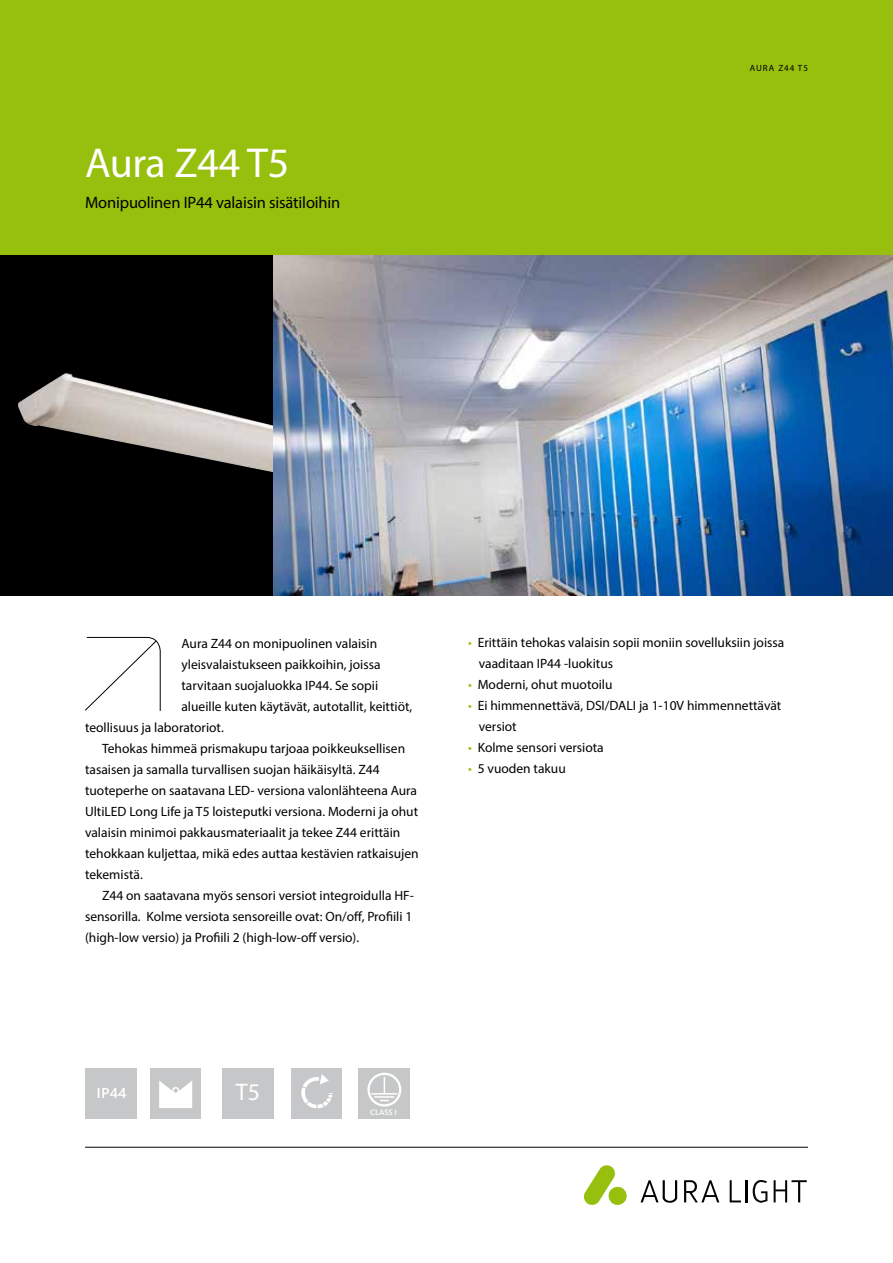
<style>
.page{position:relative;width:893px;height:1263px;background:#fff}
.page>*{position:absolute;margin:0;border:0;box-sizing:border-box;transform-origin:0 0}
.t1{font:42px "Myriad Pro";letter-spacing:-.01em;color:#fff}
.t2{font:500 24px "Kievit OT";color:#fff}
.t3{font:16.5px "Myriad Pro";letter-spacing:-.01em;color:#000}
.t4{font:500 15px "Kievit Pro";color:#fff}
.t5{font:13.5px/21px "Myriad Pro";color:#000}
.t6{font:9px "Myriad Pro";letter-spacing:.11em;color:#000}
.t7{font:500 8.25px "Kievit Pro";color:#fff}
.s1{color:#97bf0d}
</style>
<div class="page">
<hr style="left:85px;top:1147px;width:723px;height:1px;background:#000">
<div style="left:0;top:0;width:893px;height:255px;background:#97bf0d"></div>
<div style="left:0;top:255px;width:276px;height:340px;background:#000"></div>
<svg style="left:85px;top:637px;width:76px;height:74px"></svg>
<div style="left:85px;top:1068px;width:51px;height:50px;background:#c6c7c8"></div>
<div style="left:223px;top:1068px;width:51px;height:50px;background:#c6c7c8"></div>
<div style="left:151px;top:1068px;width:50px;height:50px;background:#c6c7c8"></div>
<svg style="left:159px;top:1081px;width:33px;height:27px"></svg>
<div style="left:172px;top:1087px;width:7px;height:7px;border:1px solid #fff;border-radius:50%"></div>
<div style="left:291px;top:1068px;width:50px;height:50px;background:#c6c7c8"></div>
<svg style="left:301px;top:1074px;width:32px;height:35px"></svg>
<div style="left:359px;top:1068px;width:51px;height:51px;background:#c6c7c8"></div>
<div style="left:367px;top:1073px;width:34px;height:33px;border:2px solid #fff;border-radius:50%"></div>
<svg style="left:371px;top:1077px;width:26px;height:17px"></svg>
<hr style="left:374px;top:1096px;width:20px;height:2px;background:#fff">
<svg style="left:584px;top:1165px;width:43px;height:40px"></svg>
<svg style="left:684px;top:1180px;width:35px;height:22px"></svg>
<svg style="left:640px;top:1180px;width:37px;height:23px"></svg>
<hr style="left:745px;top:1180px;width:2px;height:22px;background:#000">
<svg style="left:730px;top:1180px;width:11px;height:22px"></svg>
<svg style="left:774px;top:1180px;width:33px;height:22px"></svg>
<svg style="left:753px;top:1180px;width:14px;height:23px"></svg>
<img style="left:18px;top:373px;width:256px;height:100px">
<img style="left:274px;top:255px;width:619px;height:340px">
<h1 class="t1" style="left:85px;top:137px;width:206px">Aura Z44 T5</h1>
<p class="t3" style="left:85px;top:192px;width:257px">Monipuolinen IP44 valaisin sisätiloihin</p>
<p class="t6" style="left:750px;top:62px;width:60px">AURA Z44 T5</p>
<p class="t5" style="left:181px;top:633px;width:197px">Aura Z44 on monipuolinen valaisin</p>
<p class="t5" style="left:181px;top:654px;width:201px">yleisvalaistukseen paikkoihin, joissa</p>
<p class="t5" style="left:181px;top:675px;width:198px">tarvitaan suojaluokka IP44. Se sopii</p>
<p class="t5" style="left:181px;top:696px;width:232px">alueille kuten käytävät, autotallit, keittiöt,</p>
<p class="t5" style="left:85px;top:717px;width:140px">teollisuus ja laboratoriot.</p>
<p class="t5" style="left:102px;top:738px;width:305px">Tehokas himmeä prismakupu tarjoaa poikkeuksellisen</p>
<p class="t5" style="left:85px;top:759px;width:296px">tasaisen ja samalla turvallisen suojan häikäisyltä. Z44</p>
<p class="t5" style="left:85px;top:780px;width:334px">tuoteperhe on saatavana LED- versiona valonlähteena Aura</p>
<p class="t5" style="left:85px;top:801px;width:335px">UltiLED Long Life ja T5 loisteputki versiona. Moderni ja ohut</p>
<p class="t5" style="left:85px;top:822px;width:317px">valaisin minimoi pakkausmateriaalit ja tekee Z44 erittäin</p>
<p class="t5" style="left:85px;top:843px;width:335px">tehokkaan kuljettaa, mikä edes auttaa kestävien ratkaisujen</p>
<p class="t5" style="left:85px;top:864px;width:59px">tekemistä.</p>
<p class="t5" style="left:102px;top:885px;width:313px">Z44 on saatavana myös sensori versiot integroidulla HF-</p>
<p class="t5" style="left:85px;top:906px;width:329px">sensorilla. Kolme versiota sensoreille ovat: On/off, Profiili 1</p>
<p class="t5" style="left:85px;top:927px;width:276px">(high-low versio) ja Profiili 2 (high-low-off versio).</p>
<p class="t5" style="left:479px;top:632px;width:307px;text-indent:-11px"><span class="s1">•</span> Erittäin tehokas valaisin sopii moniin sovelluksiin joissa vaaditaan IP44 -luokitus</p>
<p class="t5" style="left:468px;top:674px;width:146px"><span class="s1">•</span> Moderni, ohut muotoilu</p>
<p class="t5" style="left:479px;top:695px;width:304px;text-indent:-11px"><span class="s1">•</span> Ei himmennettävä, DSI/DALI ja 1-10V himmennettävät versiot</p>
<p class="t5" style="left:468px;top:737px;width:137px"><span class="s1">•</span> Kolme sensori versiota</p>
<p class="t5" style="left:468px;top:758px;width:99px"><span class="s1">•</span> 5 vuoden takuu</p>
<p class="t4" style="left:97px;top:1084px;width:32px">IP44</p>
<h2 class="t2" style="left:236px;top:1077px;width:26px">T5</h2>
<p class="t7" style="left:370px;top:1107px;width:28px">CLASS I</p>
</div>
